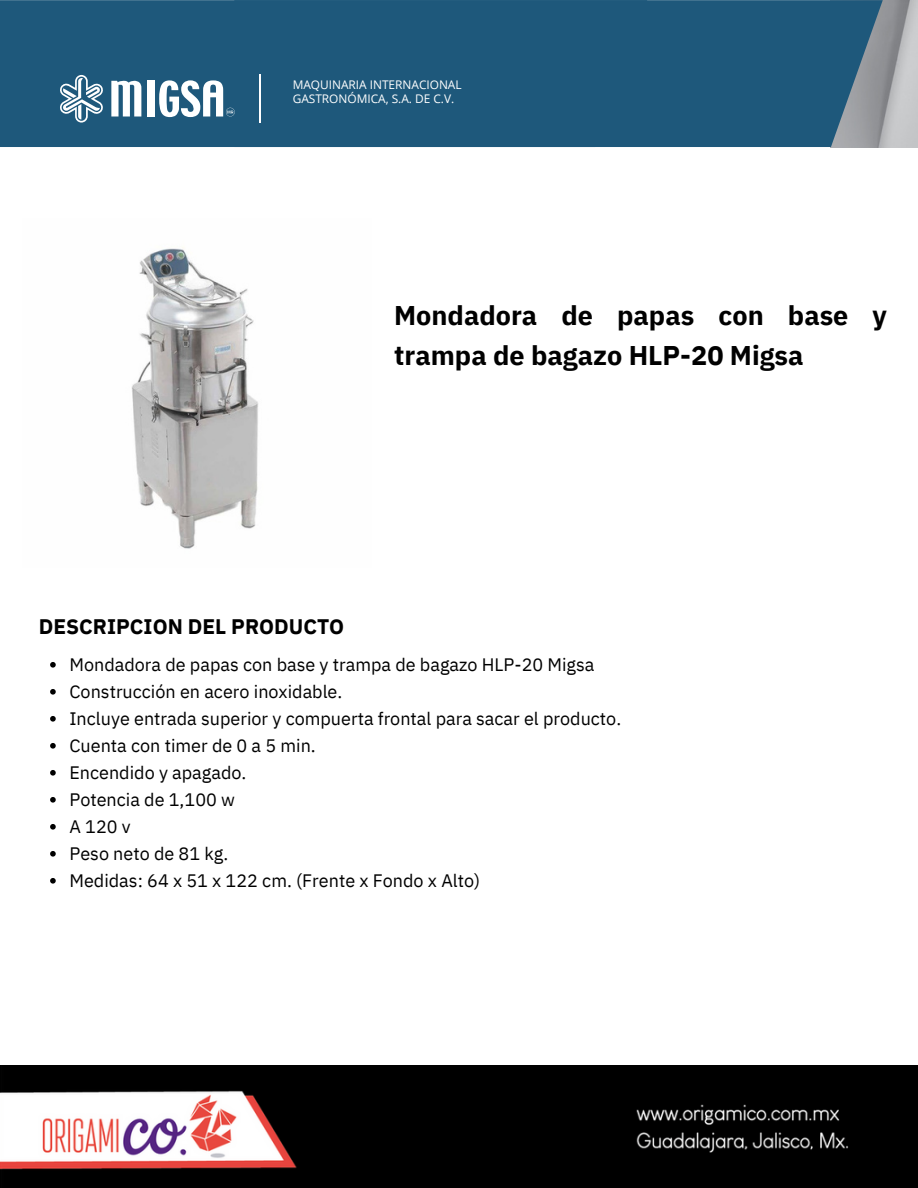
<style>
.page{position:relative;width:918px;height:1188px;background:#fff}
.page>*{position:absolute;margin:0;border:0;box-sizing:border-box;transform-origin:0 0}
.t1{font:700 27px/40.5px "IBM Plex Sans";color:#000}
.t2{font:700 21px "IBM Plex Sans";color:#000}
.t3{font:18px "IBM Plex Sans";color:#000}
.t4{font:11.85px/14.5px "Open Sans";color:#fff}
</style>
<div class="page">
<img style="left:131px;top:247px;width:128px;height:302px">
<svg style="left:50px;top:662px;width:6px;height:6px"></svg>
<svg style="left:50px;top:689px;width:6px;height:6px"></svg>
<svg style="left:50px;top:716px;width:6px;height:6px"></svg>
<svg style="left:50px;top:743px;width:6px;height:6px"></svg>
<svg style="left:50px;top:770px;width:6px;height:6px"></svg>
<svg style="left:50px;top:797px;width:6px;height:6px"></svg>
<svg style="left:50px;top:824px;width:6px;height:6px"></svg>
<svg style="left:50px;top:851px;width:6px;height:6px"></svg>
<svg style="left:50px;top:878px;width:6px;height:6px"></svg>
<img style="left:0;top:1065px;width:918px;height:123px">
<img style="left:883px;top:0;width:35px;height:147px">
<svg style="left:647px;top:0;width:236px;height:147px;background:#2b5f7e"></svg>
<div style="left:0;top:0;width:647px;height:147px;background:#1e587b"></div>
<svg style="left:59px;top:75px;width:45px;height:48px"></svg>
<svg style="left:111px;top:81px;width:30px;height:36px"></svg>
<div style="left:147px;top:81px;width:8px;height:36px;background:#fff"></div>
<svg style="left:159px;top:80px;width:76px;height:37px"></svg>
<hr style="left:259px;top:75px;width:1px;height:48px;background:#fff">
<p class="t4" style="left:293px;top:77px;width:170px">MAQUINARIA INTERNACIONAL<br>GASTRONÓMICA, S.A. DE C.V.</p>
<p class="t1" style="left:394px;top:294px;width:494px">Mondadora de papas con base y trampa de bagazo HLP-20 Migsa</p>
<p class="t2" style="left:39px;top:613px;width:307px">DESCRIPCION DEL PRODUCTO</p>
<p class="t3" style="left:69px;top:653px;width:527px">Mondadora de papas con base y trampa de bagazo HLP-20 Migsa</p>
<p class="t3" style="left:69px;top:680px;width:274px">Construcción en acero inoxidable.</p>
<p class="t3" style="left:69px;top:707px;width:553px">Incluye entrada superior y compuerta frontal para sacar el producto.</p>
<p class="t3" style="left:69px;top:734px;width:248px">Cuenta con timer de 0 a 5 min.</p>
<p class="t3" style="left:69px;top:761px;width:179px">Encendido y apagado.</p>
<p class="t3" style="left:69px;top:788px;width:167px">Potencia de 1,100 w</p>
<p class="t3" style="left:69px;top:815px;width:63px">A 120 v</p>
<p class="t3" style="left:69px;top:842px;width:160px">Peso neto de 81 kg.</p>
<p class="t3" style="left:69px;top:869px;width:412px">Medidas: 64 x 51 x 122 cm. (Frente x Fondo x Alto)</p>
</div>
